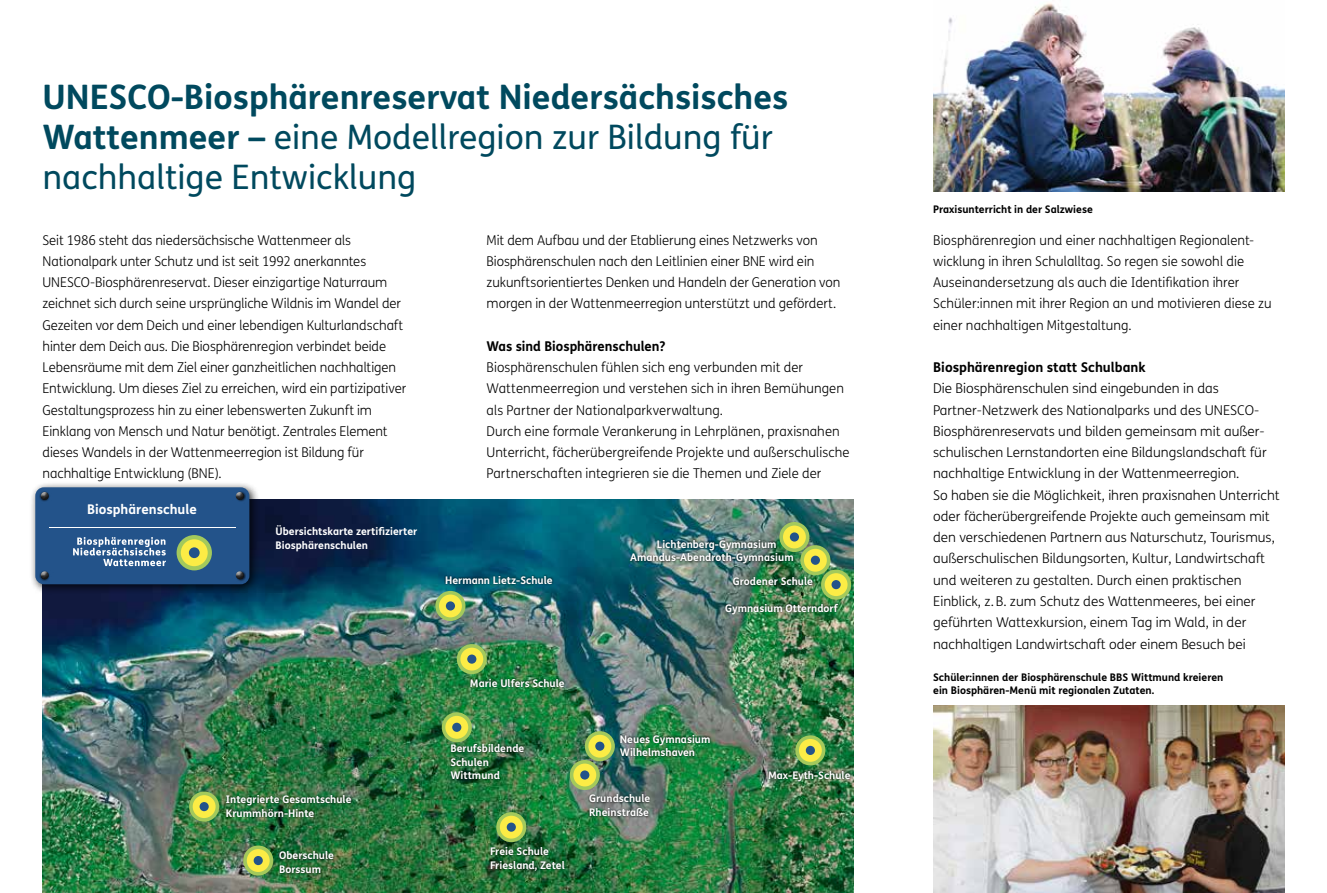
<style>
.page{position:relative;width:1327px;height:893px;background:#fff}
.page>*{position:absolute;margin:0;border:0;box-sizing:border-box;transform-origin:0 0}
.t1{font:700 33.75px/39.8px "FS Me";color:#00495e}
.t2{font:300 13.5px/21.3px "FS Me";color:#000}
.t3{font:700 13.5px "FS Me";color:#000}
.t4{font:700 13.35px "FS Me";color:#fff}
.t5{font:700 10.5px/13.5px "FS Me";color:#fff}
.t6{font:700 10.5px/13.5px "FS Me";color:#000}
.s1{font-weight:400}
</style>
<div class="page">
<img style="left:43px;top:500px;width:810px;height:393px">
<div style="left:278px;top:850px;width:57px;height:24px;background:#000;opacity:.75"></div>
<div style="left:225px;top:793px;width:128px;height:25px;background:#000;opacity:.75"></div>
<div style="left:444px;top:574px;width:109px;height:11px;background:#000;opacity:.75"></div>
<div style="left:469px;top:677px;width:97px;height:12px;background:#000;opacity:.75"></div>
<div style="left:449px;top:743px;width:76px;height:38px;background:#000;opacity:.75"></div>
<div style="left:489px;top:846px;width:77px;height:27px;background:#000;opacity:.75"></div>
<div style="left:628px;top:538px;width:167px;height:27px;background:#000;opacity:.75"></div>
<div style="left:731px;top:575px;width:83px;height:12px;background:#000;opacity:.75"></div>
<div style="left:724px;top:602px;width:116px;height:14px;background:#000;opacity:.75"></div>
<div style="left:767px;top:769px;width:84px;height:14px;background:#000;opacity:.75"></div>
<div style="left:588px;top:793px;width:63px;height:24px;background:#000;opacity:.75"></div>
<div style="left:618px;top:733px;width:93px;height:25px;background:#000;opacity:.75"></div>
<svg style="left:189px;top:792px;width:30px;height:30px"></svg>
<div style="left:193px;top:795px;width:23px;height:23px;background:#fcec45;border-radius:50%"></div>
<div style="left:200px;top:802px;width:9px;height:9px;background:#23538a;border-radius:50%"></div>
<div style="left:243px;top:845px;width:30px;height:31px;background:#a3c95c;border-radius:50%"></div>
<div style="left:247px;top:849px;width:23px;height:23px;background:#fcec45;border-radius:50%"></div>
<div style="left:254px;top:856px;width:9px;height:9px;background:#23538a;border-radius:50%"></div>
<div style="left:435px;top:591px;width:30px;height:30px;background:#a3c95c;border-radius:50%"></div>
<div style="left:439px;top:594px;width:23px;height:23px;background:#fcec45;border-radius:50%"></div>
<div style="left:446px;top:601px;width:9px;height:9px;background:#23538a;border-radius:50%"></div>
<svg style="left:457px;top:644px;width:30px;height:30px"></svg>
<div style="left:460px;top:648px;width:23px;height:22px;background:#fcec45;border-radius:50%"></div>
<div style="left:467px;top:654px;width:9px;height:10px;background:#23538a;border-radius:50%"></div>
<div style="left:442px;top:712px;width:30px;height:30px;background:#a3c95c;border-radius:50%"></div>
<div style="left:445px;top:716px;width:23px;height:23px;background:#fcec45;border-radius:50%"></div>
<div style="left:452px;top:723px;width:9px;height:9px;background:#23538a;border-radius:50%"></div>
<svg style="left:496px;top:812px;width:30px;height:30px"></svg>
<div style="left:500px;top:816px;width:23px;height:23px;background:#fcec45;border-radius:50%"></div>
<div style="left:507px;top:823px;width:9px;height:9px;background:#23538a;border-radius:50%"></div>
<svg style="left:585px;top:731px;width:30px;height:30px"></svg>
<div style="left:588px;top:735px;width:23px;height:23px;background:#fcec45;border-radius:50%"></div>
<div style="left:595px;top:742px;width:9px;height:9px;background:#23538a;border-radius:50%"></div>
<svg style="left:570px;top:760px;width:30px;height:30px"></svg>
<div style="left:573px;top:764px;width:23px;height:22px;background:#fcec45;border-radius:50%"></div>
<div style="left:580px;top:770px;width:9px;height:10px;background:#23538a;border-radius:50%"></div>
<svg style="left:779px;top:522px;width:30px;height:30px"></svg>
<div style="left:783px;top:526px;width:23px;height:22px;background:#fcec45;border-radius:50%"></div>
<div style="left:790px;top:532px;width:9px;height:10px;background:#23538a;border-radius:50%"></div>
<div style="left:800px;top:545px;width:30px;height:30px;background:#a3c95c;border-radius:50%"></div>
<div style="left:804px;top:549px;width:23px;height:23px;background:#fcec45;border-radius:50%"></div>
<div style="left:811px;top:556px;width:9px;height:9px;background:#23538a;border-radius:50%"></div>
<svg style="left:821px;top:570px;width:30px;height:30px"></svg>
<div style="left:824px;top:573px;width:23px;height:23px;background:#fcec45;border-radius:50%"></div>
<div style="left:831px;top:580px;width:9px;height:9px;background:#23538a;border-radius:50%"></div>
<div style="left:795px;top:735px;width:30px;height:30px;background:#a3c95c;border-radius:50%"></div>
<div style="left:799px;top:739px;width:23px;height:23px;background:#fcec45;border-radius:50%"></div>
<div style="left:806px;top:746px;width:9px;height:9px;background:#23538a;border-radius:50%"></div>
<img style="left:933px;top:706px;width:351px;height:187px">
<img style="left:933px;top:3px;width:351px;height:188px">
<div style="left:30px;top:482px;width:230px;height:113px;background:#000;opacity:.75"></div>
<div style="left:35px;top:487px;width:214px;height:97px;background:#23538a;border-radius:9px"></div>
<div style="left:40px;top:492px;width:11px;height:10px;background:#000;opacity:.75"></div>
<div style="left:235px;top:492px;width:11px;height:10px;background:#000;opacity:.75"></div>
<div style="left:40px;top:571px;width:11px;height:10px;background:#000;opacity:.75"></div>
<div style="left:235px;top:571px;width:11px;height:10px;background:#000;opacity:.75"></div>
<div style="left:177px;top:535px;width:35px;height:35px;background:#a3c95c;border-radius:50%"></div>
<div style="left:181px;top:539px;width:27px;height:27px;background:#fcec45;border-radius:50%"></div>
<div style="left:189px;top:547px;width:11px;height:11px;background:#23538a;border-radius:50%"></div>
<svg style="left:73px;top:537px;width:93px;height:29px"></svg>
<h1 class="t1" style="left:43px;top:76px;width:747px">UNESCO-Biosphärenreservat Niedersächsisches<br>Wattenmeer – <span class="s1">eine Modellregion zur Bildung für nachhaltige Entwicklung</span></h1>
<p class="t2" style="left:43px;top:229px;width:365px">Seit 1986 steht das niedersächsische Wattenmeer als Nationalpark unter Schutz und ist seit 1992 anerkanntes UNESCO-Biosphärenreservat. Dieser einzigartige Naturraum zeichnet sich durch seine ursprüngliche Wildnis im Wandel der Gezeiten vor dem Deich und einer lebendigen Kulturlandschaft hinter dem Deich aus. Die Biosphärenregion verbindet beide Lebensräume mit dem Ziel einer ganzheitlichen nachhaltigen Entwicklung. Um dieses Ziel zu erreichen, wird ein partizipativer Gestaltungsprozess hin zu einer lebenswerten Zukunft im Einklang von Mensch und Natur benötigt. Zentrales Element dieses Wandels in der Wattenmeerregion ist Bildung für nachhaltige Entwicklung (BNE).</p>
<p class="t2" style="left:486px;top:229px;width:355px">Mit dem Aufbau und der Etablierung eines Netzwerks von Biosphärenschulen nach den Leitlinien einer BNE wird ein zukunftsorientiertes Denken und Handeln der Generation von morgen in der Wattenmeerregion unterstützt und gefördert.</p>
<p class="t3" style="left:486px;top:336px;width:181px">Was sind Biosphärenschulen?</p>
<p class="t2" style="left:486px;top:356px;width:364px">Biosphärenschulen fühlen sich eng verbunden mit der Wattenmeerregion und verstehen sich in ihren Bemühungen als Partner der Nationalparkverwaltung.<br>Durch eine formale Verankerung in Lehrplänen, praxisnahen Unterricht, fächerübergreifende Projekte und außerschulische Partnerschaften integrieren sie die Themen und Ziele der</p>
<p class="t4" style="left:87px;top:499px;width:111px">Biosphärenschule</p>
<p class="t5" style="left:276px;top:524px;width:143px">Übersichtskarte zertifizierter<br>Biosphärenschulen</p>
<p class="t5" style="left:226px;top:792px;width:127px">Integrierte Gesamtschule<br>Krummhörn-Hinte</p>
<p class="t5" style="left:279px;top:848px;width:56px">Oberschule<br>Borssum</p>
<p class="t5" style="left:445px;top:572px;width:109px">Hermann Lietz-Schule</p>
<p class="t5" style="left:630px;top:537px;width:165px;text-indent:27px">Lichtenberg-Gymnasium<br>Amandus-Abendroth-Gymnasium</p>
<p class="t5" style="left:733px;top:574px;width:82px">Grodener Schule</p>
<p class="t5" style="left:725px;top:601px;width:114px">Gymnasium Otterndorf</p>
<p class="t5" style="left:470px;top:676px;width:96px">Marie Ulfers Schule</p>
<p class="t5" style="left:450px;top:741px;width:75px">Berufsbildende<br>Schulen<br>Wittmund</p>
<p class="t5" style="left:490px;top:844px;width:76px">Freie Schule<br>Friesland, Zetel</p>
<p class="t5" style="left:620px;top:731px;width:92px">Neues Gymnasium<br>Wilhelmshaven</p>
<p class="t5" style="left:589px;top:791px;width:63px">Grundschule<br>Rheinstraße</p>
<p class="t5" style="left:768px;top:768px;width:84px">Max-Eyth-Schule</p>
<p class="t6" style="left:933px;top:202px;width:161px">Praxisunterricht in der Salzwiese</p>
<p class="t2" style="left:933px;top:229px;width:340px">Biosphärenregion und einer nachhaltigen Regionalent&shy;wicklung in ihren Schulalltag. So regen sie sowohl die Auseinandersetzung als auch die Identifikation ihrer Schüler:innen mit ihrer Region an und motivieren diese zu einer nachhaltigen Mitgestaltung.</p>
<p class="t3" style="left:933px;top:357px;width:214px">Biosphärenregion statt Schulbank</p>
<p class="t2" style="left:933px;top:378px;width:348px">Die Biosphärenschulen sind eingebunden in das Partner-Netzwerk des Nationalparks und des UNESCO-Biosphärenreservats und bilden gemeinsam mit außer&shy;schulischen Lernstandorten eine Bildungslandschaft für nachhaltige Entwicklung in der Wattenmeerregion.<br>So haben sie die Möglichkeit, ihren praxisnahen Unterricht oder fächerübergreifende Projekte auch gemeinsam mit den verschiedenen Partnern aus Naturschutz, Tourismus, außerschulischen Bildungsorten, Kultur, Landwirtschaft und weiteren zu gestalten. Durch einen praktischen Einblick, z.B. zum Schutz des Wattenmeeres, bei einer geführten Wattexkursion, einem Tag im Wald, in der nachhaltigen Landwirtschaft oder einem Besuch bei</p>
<p class="t6" style="left:933px;top:670px;width:292px">Schüler:innen der Biosphärenschule BBS Wittmund kreieren ein Biosphären-Menü mit regionalen Zutaten.</p>
</div>
